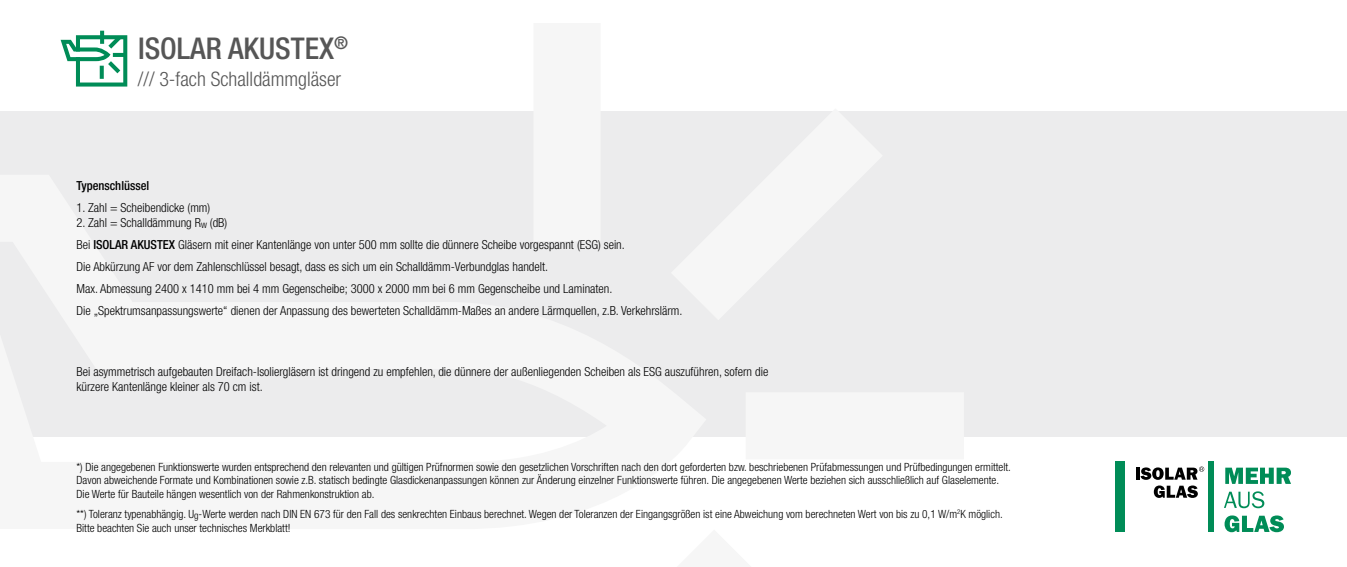
<style>
.page{position:relative;width:1347px;height:567px;background:#fff}
.page>*{position:absolute;margin:0;border:0;box-sizing:border-box;transform-origin:0 0}
.t1{font:500 condensed 30px "Helvetica Neue";color:#565656}
.t2{font:300 condensed 20px "Helvetica Neue";color:#565656}
.t3{font:300 condensed 12.5px/22px "Helvetica Neue";color:#000}
.t4{font:500 condensed 12.5px "Helvetica Neue";color:#000}
.t5{font:300 condensed 11.25px/13.5px "Helvetica Neue";color:#000}
.s1{font-weight:500}
</style>
<div class="page">
<div style="left:0;top:111px;width:1346px;height:326px;background:#ececed"></div>
<div style="left:1115px;top:462px;width:10px;height:70px;background:#008c57"></div>
<div style="left:1208px;top:462px;width:6px;height:70px;background:#008c57"></div>
<svg style="left:1136px;top:467px;width:68px;height:31px"></svg>
<svg style="left:1225px;top:468px;width:66px;height:16px"></svg>
<svg style="left:1224px;top:491px;width:40px;height:17px"></svg>
<svg style="left:1224px;top:515px;width:59px;height:17px"></svg>
<svg style="left:61px;top:31px;width:66px;height:56px"></svg>
<h1 class="t1" style="left:138px;top:30px;width:212px">ISO LAR AKUSTEX<sup>®</sup></h1>
<h2 class="t2" style="left:138px;top:67px;width:205px">/// 3-fach Schalldämmgläser</h2>
<p class="t4" style="left:76px;top:178px;width:74px">TYPENSCHLÜSSEL</p>
<p class="t3" style="left:76px;top:196px;width:135px">1. Zahl = Scheibendicke (mm)</p>
<p class="t3" style="left:76px;top:211px;width:607px">2. Zahl = Schalldämmung R<sub>w</sub> (dB)<br>Bei <span class="s1">ISOLAR AKUSTEX</span> Gläsern mit einer Kantenlänge von unter 500 mm sollte die dünnere Scheibe vorgespannt (ESG) sein.<br>Die Abkürzung AF vor dem Zahlenschlüssel besagt, dass es sich um ein Schalldämm-Verbundglas handelt.<br>Max. Abmessung 2400 x 1410 mm bei 4 mm Gegenscheibe; 3000 x 2000 mm bei 6 mm Gegenscheibe und Laminaten.<br>Die „Spektrumsanpassungswerte“ dienen der Anpassung des bewerteten Schalldämm-Maßes an andere Lärmquellen, z.B. Verkehrslärm.</p>
<p class="t3" style="left:76px;top:364px;width:693px;line-height:15px">Bei asymmetrisch aufgebauten Dreifach-Isoliergläsern ist dringend zu empfehlen, die dünnere der außenliegenden Scheiben als ESG auszuführen, sofern die kürzere Kantenlänge kleiner als 70 cm ist.</p>
<p class="t5" style="left:76px;top:460px;width:936px">*) Die angegebenen Funktionswerte wurden entsprechend den relevanten und gültigen Prüfnormen sowie den gesetzlichen Vorschriften nach den dort geforderten bzw. beschriebenen Prüfabmessungen und Prüfbedingungen ermittelt.<br>Davon abweichende Formate und Kombinationen sowie z.B. statisch bedingte Glasdickenanpassungen können zur Änderung einzelner Funktionswerte führen. Die angegebenen Werte beziehen sich ausschließlich auf Glaselemente.<br>Die Werte für Bauteile hängen wesentlich von der Rahmenkonstruktion ab.</p>
<p class="t5" style="left:76px;top:507px;width:927px">**) Toleranz typenabhängig. U<sub>g</sub>-Werte werden nach DIN EN 673 für den Fall des senkrechten Einbaus berechnet. Wegen der Toleranzen der Eingangsgrößen ist eine Abweichung vom berechneten Wert von bis zu 0,1 W/m<sup>2</sup>K möglich.<br>Bitte beachten Sie auch unser technisches Merkblatt!</p>
</div>
